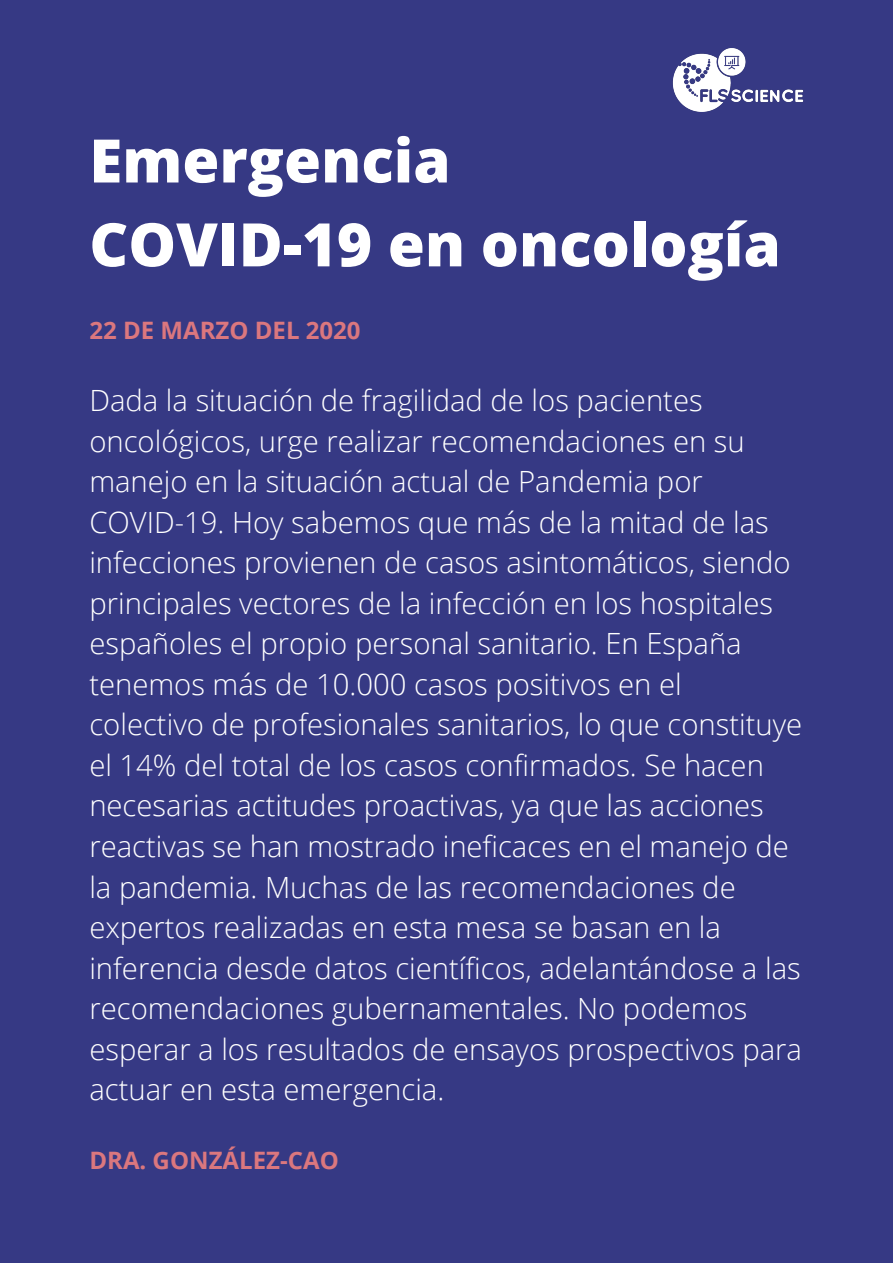
<style>
.page{position:relative;width:893px;height:1263px;background:#363984}
.page>*{position:absolute;margin:0;border:0;box-sizing:border-box;transform-origin:0 0}
.t1{font:800 60px/83.8px "Open Sans";color:#fff}
.t2{font:300 29.25px/40.5px "Open Sans";color:#fff}
.t3{font:700 24px "Open Sans";color:#db777e}
</style>
<div class="page">
<img style="left:672px;top:48px;width:132px;height:64px">
<h1 class="t1" style="left:89px;top:117px;width:693px">Emergencia<br>COVID-19 en oncología</h1>
<p class="t3" style="left:89px;top:313px;width:273px">22 DE MARZO DEL 2020</p>
<p class="t2" style="left:89px;top:380px;width:714px">Dada la situación de fragilidad de los pacientes oncológicos, urge realizar recomendaciones en su manejo en la situación actual de Pandemia por COVID-19. Hoy sabemos que más de la mitad de las infecciones provienen de casos asintomáticos, siendo principales vectores de la infección en los hospitales españoles el propio personal sanitario. En España tenemos más de 10.000 casos positivos en el colectivo de profesionales sanitarios, lo que constituye el 14% del total de los casos confirmados. Se hacen necesarias actitudes proactivas, ya que las acciones reactivas se han mostrado ineficaces en el manejo de la pandemia. Muchas de las recomendaciones de expertos realizadas en esta mesa se basan en la inferencia desde datos científicos, adelantándose a las recomendaciones gubernamentales. No podemos esperar a los resultados de ensayos prospectivos para actuar en esta emergencia.</p>
<p class="t3" style="left:89px;top:1143px;width:251px">DRA. GONZÁLEZ-CAO</p>
</div>
